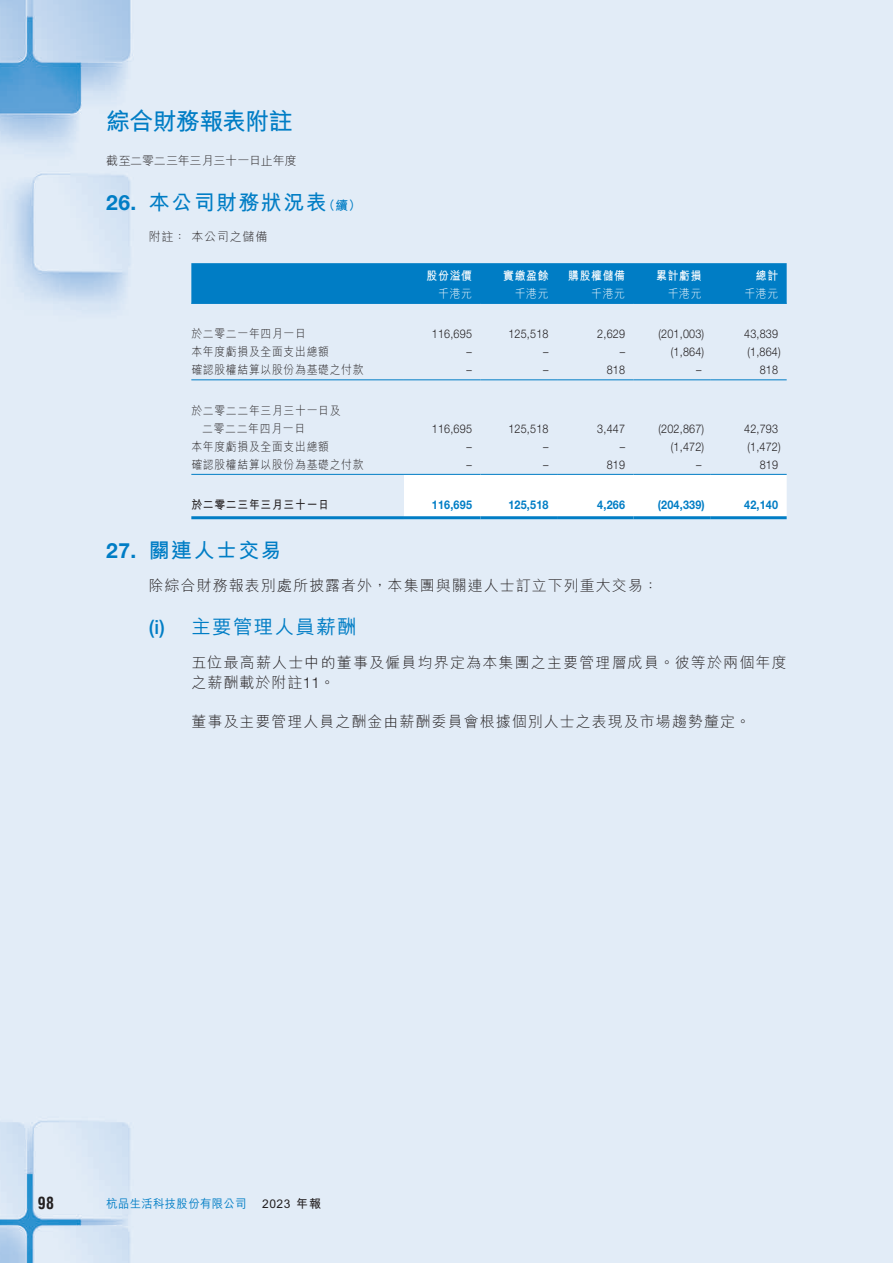
<style>
.page{position:relative;width:893px;height:1263px;background:#fff}
.page>*{position:absolute;margin:0;border:0;box-sizing:border-box;transform-origin:0 0}
.t1{font:700 24px "M Hei HK";letter-spacing:-.03em;color:#007dc5}
.t2{font:700 21px "M Hei HK";letter-spacing:.07em;color:#007dc5}
.t3{font:500 19.5px "M Hei HK";letter-spacing:.07em;color:#007dc5}
.t4{font:700 condensed 16.5px "Helvetica LT Std";color:#231f20;scale:.95 1}
.t5{font:300 15px/19.5px "M Hei HK";letter-spacing:.07em;color:#231f20}
.t6{font:300 12px "Helvetica Neue LT Std";letter-spacing:.02em;color:#231f20;scale:.9 1}
.t7{font:300 12px/18px "M Hei HK";letter-spacing:.07em;color:#231f20;scale:.9 1}
.t8{font:700 12px "Helvetica Neue LT Std";letter-spacing:.02em;color:#007dc5;scale:.9 1}
.t9{font:700 12px "M Hei HK";letter-spacing:.07em;color:#fff;scale:.9 1}
.t10{font:300 12px "M Hei HK";letter-spacing:-.015em;color:#231f20}
.t11{font:300 12px "M Hei HK";letter-spacing:.07em;color:#fff;scale:.9 1}
.t12{font:500 12px "M Hei HK";letter-spacing:.03em;color:#007dc5;scale:.95 1}
.t13{font:700 12px "M Hei HK";letter-spacing:.07em;color:#231f20;scale:.9 1}
.t14{font:300 12px "M Hei HK";letter-spacing:.07em;color:#231f20}
.t15{font:700 12px "M Hei HK";letter-spacing:.07em;color:#231f20}
.s1{font-family:"Helvetica Neue LT Std"}
.s2{font-size:12.75px}
</style>
<div class="page">
<div style="left:0;top:0;width:892px;height:1263px;background:#e2ecf7"></div>
<hr style="left:892px;top:0;width:1px;height:1263px;background:#e1ecf7">
<div style="left:191px;top:263px;width:596px;height:40px;background:#007dc5"></div>
<svg style="left:404px;top:475px;width:383px;height:41px"></svg>
<hr style="left:191px;top:303px;width:213px;height:1px;background:#007dc5">
<hr style="left:404px;top:303px;width:76px;height:1px;background:#007dc5">
<hr style="left:480px;top:303px;width:77px;height:1px;background:#007dc5">
<hr style="left:557px;top:303px;width:77px;height:1px;background:#007dc5">
<hr style="left:634px;top:303px;width:76px;height:1px;background:#007dc5">
<hr style="left:710px;top:303px;width:77px;height:1px;background:#007dc5">
<hr style="left:191px;top:379px;width:213px;height:1px;background:#007dc5">
<hr style="left:404px;top:379px;width:76px;height:1px;background:#007dc5">
<hr style="left:480px;top:379px;width:77px;height:1px;background:#007dc5">
<hr style="left:557px;top:379px;width:77px;height:1px;background:#007dc5">
<hr style="left:634px;top:379px;width:76px;height:1px;background:#007dc5">
<hr style="left:710px;top:379px;width:77px;height:1px;background:#007dc5">
<hr style="left:191px;top:474px;width:213px;height:1px;background:#007dc5">
<hr style="left:404px;top:474px;width:76px;height:1px;background:#007dc5">
<hr style="left:480px;top:474px;width:77px;height:1px;background:#007dc5">
<hr style="left:557px;top:474px;width:77px;height:1px;background:#007dc5">
<hr style="left:634px;top:474px;width:76px;height:1px;background:#007dc5">
<hr style="left:710px;top:474px;width:77px;height:1px;background:#007dc5">
<hr style="left:191px;top:516px;width:213px;height:3px;background:#007dc5">
<hr style="left:404px;top:516px;width:76px;height:3px;background:#007dc5">
<hr style="left:480px;top:516px;width:77px;height:3px;background:#007dc5">
<hr style="left:557px;top:516px;width:77px;height:3px;background:#007dc5">
<hr style="left:634px;top:516px;width:76px;height:3px;background:#007dc5">
<hr style="left:710px;top:516px;width:77px;height:3px;background:#007dc5">
<h1 class="t1" style="left:106px;top:104px;width:188px">綜合財務報表附註</h1>
<p class="t10" style="left:106px;top:152px;width:192px">截至二零二三年三月三十一日止年度</p>
<h2 class="t2" style="left:106px;top:187px;width:256px"><span class="s1">26.</span> 本公司財務狀況表<span class="s2">（續）</span></h2>
<p class="t14" style="left:149px;top:228px;width:120px">附註：本公司之儲備</p>
<p class="t9" style="left:427px;top:266px;width:52px">股份溢價</p>
<p class="t9" style="left:503px;top:266px;width:52px">實繳盈餘</p>
<p class="t9" style="left:568px;top:266px;width:65px">購股權儲備</p>
<p class="t9" style="left:656px;top:266px;width:52px">累計虧損</p>
<p class="t9" style="left:756px;top:266px;width:26px">總計</p>
<p class="t11" style="left:438px;top:285px;width:39px">千港元</p>
<p class="t11" style="left:515px;top:285px;width:39px">千港元</p>
<p class="t11" style="left:591px;top:285px;width:39px">千港元</p>
<p class="t11" style="left:668px;top:285px;width:39px">千港元</p>
<p class="t11" style="left:744px;top:285px;width:39px">千港元</p>
<p class="t7" style="left:191px;top:324px;width:129px">於二零二一年四月一日</p>
<p class="t6" style="left:432px;top:327px;width:46px">116,695</p>
<p class="t6" style="left:508px;top:327px;width:46px">125,518</p>
<p class="t6" style="left:597px;top:327px;width:32px">2,629</p>
<p class="t6" style="left:658px;top:327px;width:52px">(201,003)</p>
<p class="t6" style="left:744px;top:327px;width:39px">43,839</p>
<p class="t7" style="left:191px;top:342px;width:154px">本年度虧損及全面支出總額</p>
<p class="t6" style="left:467px;top:345px;width:7px">–</p>
<p class="t6" style="left:543px;top:345px;width:7px">–</p>
<p class="t6" style="left:620px;top:345px;width:7px">–</p>
<p class="t6" style="left:671px;top:345px;width:39px">(1,864)</p>
<p class="t6" style="left:747px;top:345px;width:39px">(1,864)</p>
<p class="t7" style="left:191px;top:360px;width:193px">確認股權結算以股份為基礎之付款</p>
<p class="t6" style="left:467px;top:363px;width:7px">–</p>
<p class="t6" style="left:543px;top:363px;width:7px">–</p>
<p class="t6" style="left:607px;top:363px;width:22px">818</p>
<p class="t6" style="left:696px;top:363px;width:7px">–</p>
<p class="t6" style="left:760px;top:363px;width:22px">818</p>
<p class="t7" style="left:202px;top:401px;width:155px;text-indent:-11px">於二零二二年三月三十一日及二零二二年四月一日</p>
<p class="t6" style="left:432px;top:421px;width:46px">116,695</p>
<p class="t6" style="left:508px;top:421px;width:46px">125,518</p>
<p class="t6" style="left:597px;top:421px;width:32px">3,447</p>
<p class="t6" style="left:658px;top:421px;width:52px">(202,867)</p>
<p class="t6" style="left:744px;top:421px;width:39px">42,793</p>
<p class="t7" style="left:191px;top:437px;width:154px">本年度虧損及全面支出總額</p>
<p class="t6" style="left:467px;top:439px;width:7px">–</p>
<p class="t6" style="left:543px;top:439px;width:7px">–</p>
<p class="t6" style="left:620px;top:439px;width:7px">–</p>
<p class="t6" style="left:671px;top:439px;width:39px">(1,472)</p>
<p class="t6" style="left:747px;top:439px;width:39px">(1,472)</p>
<p class="t7" style="left:191px;top:455px;width:193px">確認股權結算以股份為基礎之付款</p>
<p class="t6" style="left:467px;top:457px;width:7px">–</p>
<p class="t6" style="left:543px;top:457px;width:7px">–</p>
<p class="t6" style="left:607px;top:457px;width:22px">819</p>
<p class="t6" style="left:696px;top:457px;width:7px">–</p>
<p class="t6" style="left:760px;top:457px;width:22px">819</p>
<p class="t13" style="left:191px;top:496px;width:154px">於二零二三年三月三十一日</p>
<p class="t8" style="left:432px;top:497px;width:46px">116,695</p>
<p class="t8" style="left:508px;top:497px;width:46px">125,518</p>
<p class="t8" style="left:597px;top:497px;width:32px">4,266</p>
<p class="t8" style="left:658px;top:497px;width:54px">(204,339)</p>
<p class="t8" style="left:744px;top:497px;width:39px">42,140</p>
<h2 class="t2" style="left:106px;top:534px;width:177px"><span class="s1">27.</span> 關連人士交易</h2>
<p class="t5" style="left:149px;top:575px;width:511px">除綜合財務報表別處所披露者外，本集團與關連人士訂立下列重大交易：</p>
<h3 class="t3" style="left:149px;top:612px;width:209px"><span class="s1">(i)</span> 主要管理人員薪酬</h3>
<p class="t5" style="left:191px;top:652px;width:597px">五位最高薪人士中的董事及僱員均界定為本集團之主要管理層成員。彼等於兩個年度之薪酬載於附註<span class="s1">11</span>。</p>
<p class="t5" style="left:191px;top:711px;width:560px">董事及主要管理人員之酬金由薪酬委員會根據個別人士之表現及市場趨勢釐定。</p>
<h3 class="t4" style="left:38px;top:1193px;width:18px">98</h3>
<p class="t12" style="left:106px;top:1195px;width:149px">杭品生活科技股份有限公司</p>
<p class="t15" style="left:262px;top:1195px;width:60px">2023 年報</p>
</div>
